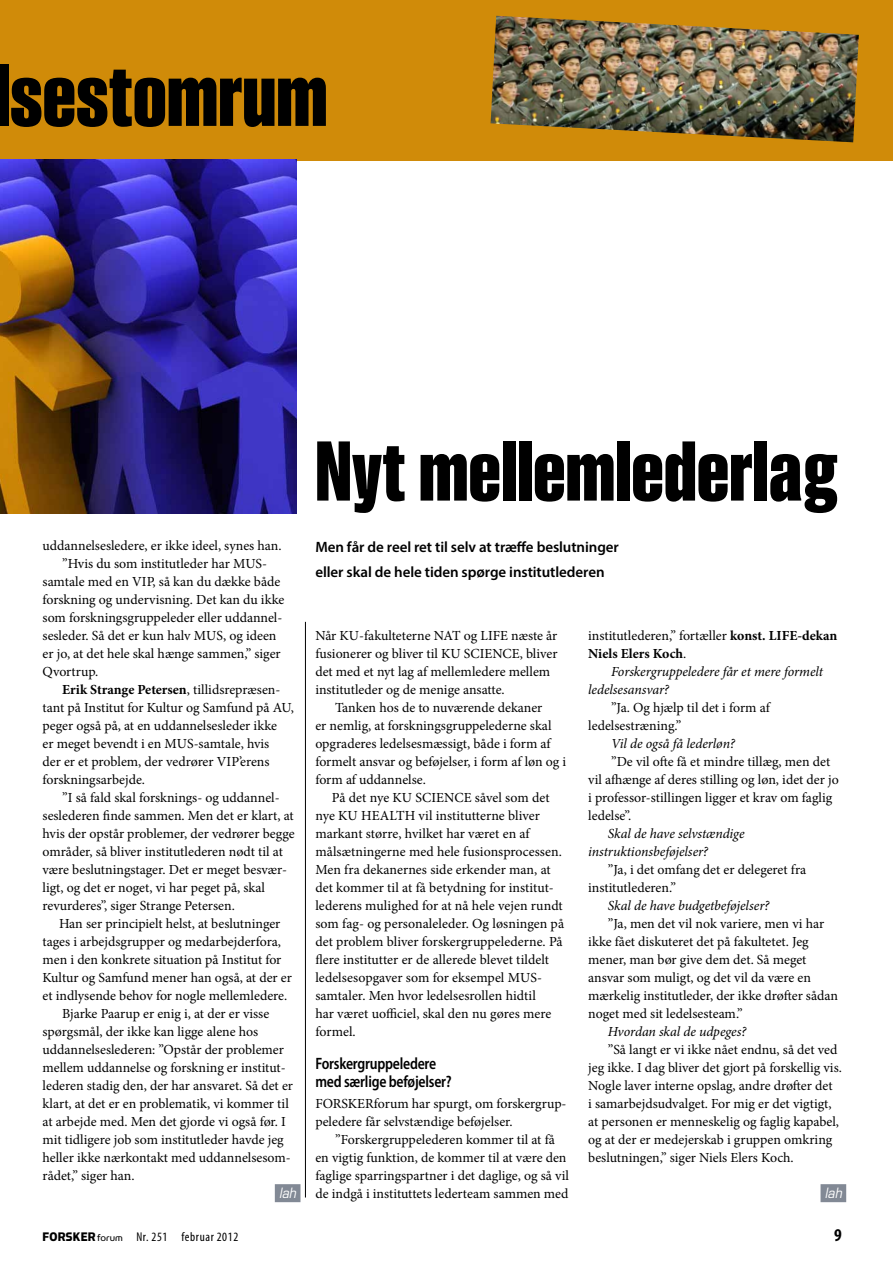
<style>
.page{position:relative;width:893px;height:1263px;background:#fff}
.page>*{position:absolute;margin:0;border:0;box-sizing:border-box;transform-origin:0 0}
.t1{font:700 90px "Smart Sans Std";color:#000}
.t2{font:700 87px "Smart Sans Std";color:#000}
.t3{font:700 condensed 18px "Myriad Pro";color:#000}
.t4{font:600 semi-condensed 16.5px/18px "Myriad Pro";letter-spacing:-.015em;color:#000;scale:.9 1}
.t5{font:600 15px/25.5px "Myriad Pro";letter-spacing:-.005em;color:#000}
.t6{font:13.8px/18px "Minion Pro";color:#000}
.t7{font:italic 13.8px/18px "Minion Pro";letter-spacing:-.005em;color:#000}
.t8{font:700 13.8px/18px "Minion Pro";color:#000}
.t9{font:italic 13.8px "Eurostile LT Std";letter-spacing:.005em;color:#fff;scale:.9 1}
.t10{font:condensed 12.75px "Myriad Pro";letter-spacing:.05em;color:#000}
.s1{font-weight:400}
.s2{font-family:"Simian Display Chimpanzee";font-stretch:normal;font-size:13.95px}
.s3{font-family:"Simian Display Orangutan";font-stretch:normal;font-size:11.4px}
</style>
<div class="page">
<div style="left:0;top:0;width:893px;height:160px;background:#d08b09"></div>
<div style="left:275px;top:1184px;width:25px;height:18px;background:#828995"></div>
<div style="left:820px;top:1184px;width:26px;height:18px;background:#828995"></div>
<hr style="left:305px;top:622px;width:1px;height:575px;background:#000">
<img style="left:0;top:160px;width:296px;height:354px">
<img style="left:491px;top:16px;width:368px;height:126px">
<h1 class="t1" style="left:-6px;top:45px;width:335px">lsestomrum</h1>
<p class="t6" style="left:43px;top:536px;width:241px">uddannelsesledere, er ikke ideel, synes han.</p>
<p class="t6" style="left:62px;top:554px;width:206px">”Hvis du som institutleder har MUS-</p>
<p class="t6" style="left:43px;top:572px;width:239px">samtale med en VIP, så kan du dække både</p>
<p class="t6" style="left:43px;top:590px;width:243px">forskning og undervisning. Det kan du ikke</p>
<p class="t6" style="left:43px;top:608px;width:241px">som forskningsgruppeleder eller uddannel-</p>
<p class="t6" style="left:43px;top:626px;width:236px">sesleder. Så det er kun halv MUS, og ideen</p>
<p class="t6" style="left:43px;top:644px;width:240px">er jo, at det hele skal hænge sammen,” siger</p>
<p class="t6" style="left:43px;top:662px;width:57px">Qvortrup.</p>
<p class="t8" style="left:62px;top:680px;width:220px">Erik Strange Petersen<span class="s1">, tillidsrepræsen-</span></p>
<p class="t6" style="left:43px;top:698px;width:253px">tant på Institut for Kultur og Samfund på AU,</p>
<p class="t6" style="left:43px;top:716px;width:236px">peger også på, at en uddannelsesleder ikke</p>
<p class="t6" style="left:43px;top:734px;width:228px">er meget bevendt i en MUS-samtale, hvis</p>
<p class="t6" style="left:43px;top:752px;width:229px">der er et problem, der vedrører VIP’erens</p>
<p class="t6" style="left:43px;top:770px;width:104px">forskningsarbejde.</p>
<p class="t6" style="left:62px;top:788px;width:219px">”I så fald skal forsknings- og uddannel-</p>
<p class="t6" style="left:43px;top:806px;width:253px">seslederen finde sammen. Men det er klart, at</p>
<p class="t6" style="left:43px;top:824px;width:254px">hvis der opstår problemer, der vedrører begge</p>
<p class="t6" style="left:43px;top:842px;width:242px">områder, så bliver institutlederen nødt til at</p>
<p class="t6" style="left:43px;top:860px;width:246px">være beslutningstager. Det er meget besvær-</p>
<p class="t6" style="left:43px;top:878px;width:224px">ligt, og det er noget, vi har peget på, skal</p>
<p class="t6" style="left:43px;top:896px;width:194px">revurderes”, siger Strange Petersen.</p>
<p class="t6" style="left:59px;top:914px;width:223px">Han ser principielt helst, at beslutninger</p>
<p class="t6" style="left:43px;top:932px;width:240px">tages i arbejdsgrupper og medarbejderfora,</p>
<p class="t6" style="left:43px;top:950px;width:240px">men i den konkrete situation på Institut for</p>
<p class="t6" style="left:43px;top:968px;width:251px">Kultur og Samfund mener han også, at der er</p>
<p class="t6" style="left:43px;top:986px;width:246px">et indlysende behov for nogle mellemledere.</p>
<p class="t6" style="left:62px;top:1004px;width:209px">Bjarke Paarup er enig i, at der er visse</p>
<p class="t6" style="left:43px;top:1022px;width:217px">spørgsmål, der ikke kan ligge alene hos</p>
<p class="t6" style="left:43px;top:1040px;width:243px">uddannelseslederen: ”Opstår der problemer</p>
<p class="t6" style="left:43px;top:1058px;width:245px">mellem uddannelse og forskning er institut-</p>
<p class="t6" style="left:43px;top:1076px;width:252px">lederen stadig den, der har ansvaret. Så det er</p>
<p class="t6" style="left:43px;top:1094px;width:248px">klart, at det er en problematik, vi kommer til</p>
<p class="t6" style="left:43px;top:1112px;width:245px">at arbejde med. Men det gjorde vi også før. I</p>
<p class="t6" style="left:43px;top:1130px;width:243px">mit tidligere job som institutleder havde jeg</p>
<p class="t6" style="left:43px;top:1148px;width:250px">heller ikke nærkontakt med uddannelsesom-</p>
<p class="t6" style="left:43px;top:1166px;width:94px">rådet,” siger han.</p>
<p class="t9" style="left:279px;top:1184px;width:21px">lah</p>
<h2 class="t2" style="left:315px;top:423px;width:524px">Nyt mellemlederlag</h2>
<p class="t5" style="left:315px;top:533px;width:305px">Men får de reel ret til selv at træffe beslutninger eller skal de hele tiden spørge institutlederen</p>
<p class="t6" style="left:315px;top:626px;width:244px">Når KU-fakulteterne NAT og LIFE næste år fusionerer og bliver til KU SCIENCE, bliver det med et nyt lag af mellemledere mellem institutleder og de menige ansatte.</p>
<p class="t6" style="left:315px;top:698px;width:252px;text-indent:20px">Tanken hos de to nuværende dekaner<br>er nemlig, at forskningsgruppelederne skal opgraderes ledelsesmæssigt, både i form af formelt ansvar og beføjelser, i form af løn og i form af uddannelse.</p>
<p class="t6" style="left:315px;top:788px;width:250px;text-indent:16px">På det nye KU SCIENCE såvel som det nye KU HEALTH vil institutterne bliver markant større, hvilket har været en af målsætningerne med hele fusionsprocessen.<br>Men fra dekanernes side erkender man, at det kommer til at få betydning for institut&shy;lederens mulighed for at nå hele vejen rundt som fag- og personaleleder. Og løsningen på det problem bliver forskergruppelederne. På flere institutter er de allerede blevet tildelt ledelsesopgaver som for eksempel MUS&shy;samtaler. Men hvor ledelsesrollen hidtil<br>har været uofficiel, skal den nu gøres mere formel.</p>
<p class="t4" style="left:315px;top:1054px;width:153px">Forskergruppeledere med særlige beføjelser?</p>
<p class="t6" style="left:315px;top:1094px;width:253px">FORSKERforum har spurgt, om forskergrup&shy;peledere får selvstændige beføjelser.</p>
<p class="t6" style="left:315px;top:1130px;width:255px;text-align:center">”Forskergruppelederen kommer til at få<br>en vigtig funktion, de kommer til at være den faglige sparringspartner i det daglige, og så vil de indgå i instituttets lederteam sammen med</p>
<p class="t8" style="left:588px;top:626px;width:251px"><span class="s1">institutlederen,” fortæller</span> konst. LIFE-dekan<br>Niels Elers Koch<span class="s1">.</span></p>
<p class="t7" style="left:588px;top:662px;width:236px;text-indent:23px">Forskergruppeledere får et mere formelt ledelsesansvar?</p>
<p class="t6" style="left:588px;top:698px;width:183px;text-indent:23px">”Ja. Og hjælp til det i form af ledelsestræning.”</p>
<p class="t7" style="left:611px;top:734px;width:125px">Vil de også få lederløn?</p>
<p class="t6" style="left:588px;top:752px;width:252px;text-indent:23px">”De vil ofte få et mindre tillæg, men det vil afhænge af deres stilling og løn, idet der jo i professor-stillingen ligger et krav om faglig ledelse”.</p>
<p class="t7" style="left:588px;top:824px;width:158px;text-indent:20px">Skal de have selvstændige instruktionsbeføjelser?</p>
<p class="t6" style="left:588px;top:860px;width:220px;text-indent:20px">”Ja, i det omfang det er delegeret fra institutlederen.”</p>
<p class="t7" style="left:608px;top:896px;width:163px">Skal de have budgetbeføjelser?</p>
<p class="t6" style="left:588px;top:914px;width:251px;text-indent:20px">”Ja, men det vil nok variere, men vi har ikke fået diskuteret det på fakultetet. Jeg mener, man bør give dem det. Så meget ansvar som muligt, og det vil da være en mærkelig institutleder, der ikke drøfter sådan noget med sit ledelsesteam.”</p>
<p class="t7" style="left:608px;top:1022px;width:140px">Hvordan skal de udpeges?</p>
<p class="t6" style="left:588px;top:1040px;width:255px;text-indent:20px">”Så langt er vi ikke nået endnu, så det ved jeg ikke. I dag bliver det gjort på forskellig vis.<br>Nogle laver interne opslag, andre drøfter det<br>i samarbejdsudvalget. For mig er det vigtigt, at personen er menneskelig og faglig kapabel, og at der er medejerskab i gruppen omkring beslutningen,” siger Niels Elers Koch.</p>
<p class="t9" style="left:825px;top:1184px;width:21px">lah</p>
<p class="t10" style="left:43px;top:1229px;width:197px"><span class="s2">FORSKER</span><span class="s3">forum</span> Nr. 251 februar 2012</p>
<h3 class="t3" style="left:834px;top:1224px;width:9px">9</h3>
</div>
